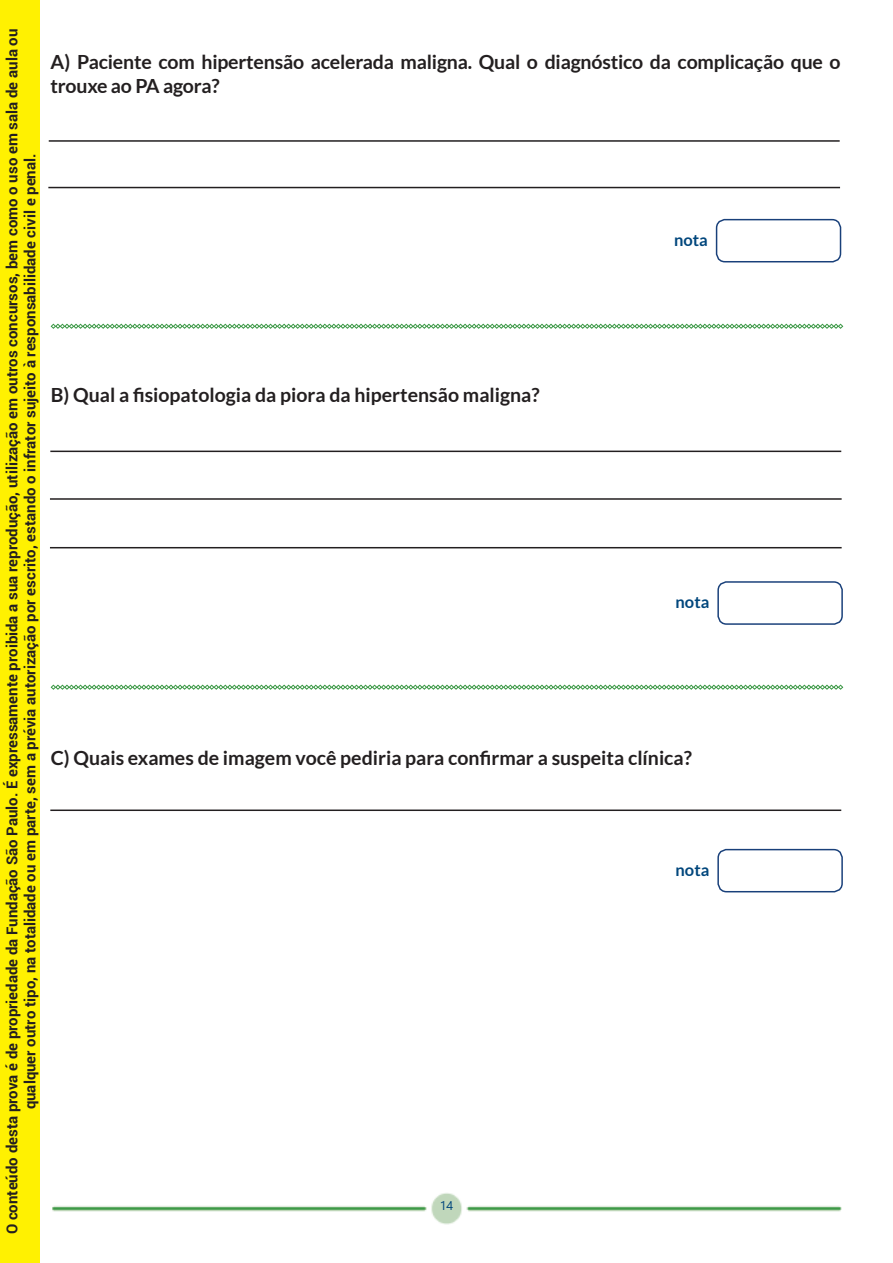
<style>
.page{position:relative;width:893px;height:1263px;background:#fff}
.page>*{position:absolute;margin:0;border:0;box-sizing:border-box;transform-origin:0 0}
.Questoes{font:700 19.5px/23.4px "Lato";color:#231f20}
.t1{font:700 16.5px "Lato";color:#00467c}
.t2{font:700 15px/18px "Roboto";color:#231f20;text-align:center}
.t3{font:12.6px "Segoe UI";color:#00467c}
</style>
<div class="page">
<img style="left:52px;top:1193px;width:790px;height:32px">
<svg style="left:51px;top:685px;width:792px;height:5px"></svg>
<svg style="left:51px;top:324px;width:792px;height:5px"></svg>
<hr style="left:50px;top:451px;width:791px;height:1px;background:#231f20">
<hr style="left:50px;top:809px;width:791px;height:2px;background:#231f20">
<hr style="left:50px;top:498px;width:792px;height:2px;background:#231f20">
<hr style="left:50px;top:547px;width:792px;height:1px;background:#231f20">
<div style="left:717px;top:581px;width:126px;height:44px;border:2px solid #fff;border-radius:9px"></div>
<div style="left:717px;top:849px;width:126px;height:43px;border:2px solid #fff;border-radius:9px"></div>
<hr style="left:49px;top:140px;width:791px;height:2px;background:#231f20">
<hr style="left:48px;top:187px;width:792px;height:1px;background:#231f20">
<div style="left:716px;top:219px;width:125px;height:43px;border:2px solid #fff;border-radius:9px"></div>
<div style="left:0;top:0;width:40px;height:1263px;background:#fff101"></div>
<p class="t2" style="left:3px;top:1234px;width:1207px;rotate:-90deg">O conteúdo desta prova é de propriedade da Fundação São Paulo. É expressamente proibida a sua reprodução, utilização em outros concursos, bem como o uso em sala de aula ou qualquer outro tipo, na totalidade ou em parte, sem a prévia autorização por escrito, estando o infrator sujeito à responsabilidade civil e penal.</p>
<p class="Questoes" style="left:51px;top:50px;width:792px">A) Paciente com hipertensão acelerada maligna. Qual o diagnóstico da complicação que o trouxe ao PA agora?</p>
<p class="Questoes" style="left:51px;top:383px;width:490px">B) Qual a fisiopatologia da piora da hipertensão maligna?</p>
<p class="t1" style="left:674px;top:230px;width:35px">nota</p>
<p class="t1" style="left:676px;top:592px;width:35px">nota</p>
<p class="Questoes" style="left:51px;top:746px;width:643px">C) Quais exames de imagem você pediria para confirmar a suspeita clínica?</p>
<p class="t3" style="left:440px;top:1195px;width:15px">14</p>
<p class="t1" style="left:676px;top:860px;width:35px">nota</p>
</div>
